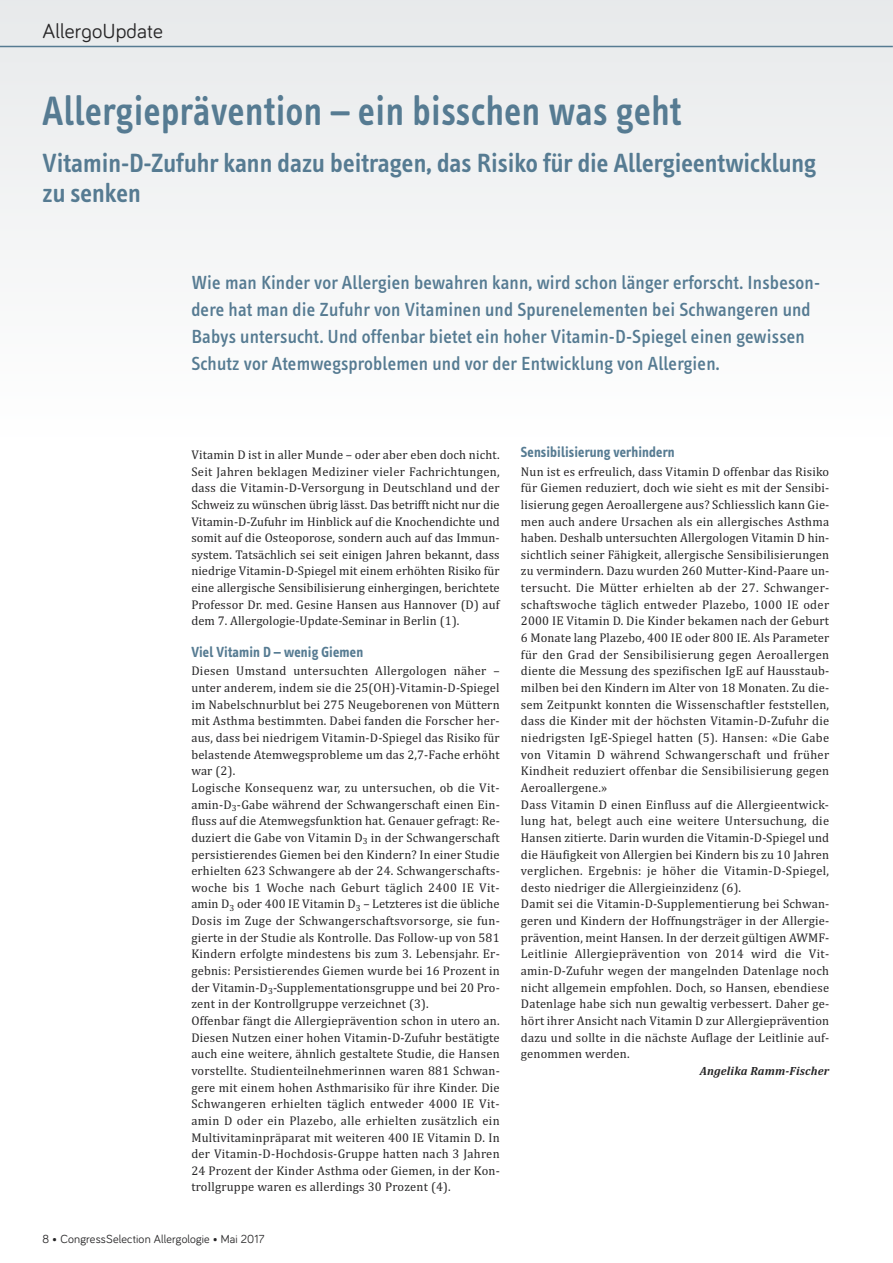
<style>
.page{position:relative;width:893px;height:1263px;background:#fff}
.page>*{position:absolute;margin:0;border:0;box-sizing:border-box;transform-origin:0 0}
.t1{font:600 42px "Info Text";letter-spacing:.015em;color:#567b92;scale:.9 1}
.t2{font:600 27px/30px "Info Text";color:#567b92}
.t3{font:21px "Bariol";letter-spacing:.005em;color:#272627}
.t4{font:500 19.5px/27px "Info Text";letter-spacing:.01em;color:#567b92}
.t5{font:700 15px "Info Text";letter-spacing:.01em;color:#567b92;scale:.95 1}
.t6{font:12.75px/16.6px "Cambria";letter-spacing:.015em;color:#272627}
.t7{font:12px "Bariol";letter-spacing:.01em;color:#272627}
.t8{font:italic 700 12px "Cambria";letter-spacing:.015em;color:#272627}
</style>
<div class="page">
<div style="left:0;top:0;width:893px;height:442px;background:#f3f4f5"></div>
<hr style="left:0;top:46px;width:893px;height:1px;background:#567b92">
<h3 class="t3" style="left:43px;top:24px;width:122px">AllergoUpdate</h3>
<h1 class="t1" style="left:43px;top:95px;width:711px">Allergieprävention – ein bisschen was geht</h1>
<h2 class="t2" style="left:43px;top:150px;width:775px">Vitamin-D-Zufuhr kann dazu beitragen, das Risiko für die Allergieentwicklung zu senken</h2>
<p class="t4" style="left:191px;top:270px;width:630px">Wie man Kinder vor Allergien bewahren kann, wird schon länger erforscht. Insbeson&shy;dere hat man die Zufuhr von Vitaminen und Spurenelementen bei Schwangeren und Babys untersucht. Und offenbar bietet ein hoher Vitamin-D-Spiegel einen gewissen Schutz vor Atemwegsproblemen und vor der Entwicklung von Allergien.</p>
<p class="t6" style="left:191px;top:446px;width:310px;text-align:justify">Vitamin D ist in aller Munde – oder aber eben doch nicht.<br>Seit Jahren beklagen Mediziner vieler Fachrichtungen, dass die Vitamin-D-Versorgung in Deutschland und der Schweiz zu wünschen übrig lässt. Das betrifft nicht nur die Vitamin-D-Zufuhr im Hinblick auf die Knochendichte und somit auf die Osteoporose, sondern auch auf das Immun&shy;system. Tatsächlich sei seit einigen Jahren bekannt, dass niedrige Vitamin-D-Spiegel mit einem erhöhten Risiko für eine allergische Sensibilisierung einhergingen, berichtete Professor Dr. med. Gesine Hansen aus Hannover (D) auf dem 7. Allergologie-Update-Seminar in Berlin (1).</p>
<p class="t5" style="left:191px;top:646px;width:183px">Viel Vitamin D – wenig Giemen</p>
<p class="t6" style="left:191px;top:663px;width:310px">Diesen Umstand untersuchten Allergologen näher – unter anderem, indem sie die 25(OH)-Vitamin-D-Spiegel im Nabelschnurblut bei 275 Neugeborenen von Müttern mit Asthma bestimmten. Dabei fanden die Forscher her&shy;aus, dass bei niedrigem Vitamin-D-Spiegel das Risiko für belastende Atemwegsprobleme um das 2,7-Fache erhöht war (2).<br>Logische Konsequenz war, zu untersuchen, ob die Vit&shy;amin-D<sub>3</sub>-Gabe während der Schwangerschaft einen Ein&shy;fluss auf die Atemwegsfunktion hat. Genauer gefragt: Re&shy;duziert die Gabe von Vitamin D<sub>3</sub> in der Schwangerschaft persistierendes Giemen bei den Kindern? In einer Studie erhielten 623 Schwangere ab der 24. Schwangerschafts&shy;woche bis 1 Woche nach Geburt täglich 2400 IE Vit&shy;amin D<sub>3</sub> oder 400 IE Vitamin D<sub>3</sub> – Letzteres ist die übliche Dosis im Zuge der Schwangerschaftsvorsorge, sie fun&shy;gierte in der Studie als Kontrolle. Das Follow-up von 581<br>Kindern erfolgte mindestens bis zum 3. Lebensjahr. Er&shy;gebnis: Persistierendes Giemen wurde bei 16 Prozent in der Vitamin-D<sub>3</sub>-Supplementationsgruppe und bei 20 Pro&shy;zent in der Kontrollgruppe verzeichnet (3).<br>Offenbar fängt die Allergieprävention schon in utero an.<br>Diesen Nutzen einer hohen Vitamin-D-Zufuhr bestätigte auch eine weitere, ähnlich gestaltete Studie, die Hansen vorstellte. Studienteilnehmerinnen waren 881 Schwan&shy;gere mit einem hohen Asthmarisiko für ihre Kinder. Die Schwangeren erhielten täglich entweder 4000 IE Vit&shy;amin D oder ein Plazebo, alle erhielten zusätzlich ein Multivitaminpräparat mit weiteren 400 IE Vitamin D. In der Vitamin-D-Hochdosis-Gruppe hatten nach 3 Jahren 24 Prozent der Kinder Asthma oder Giemen, in der Kon&shy;trollgruppe waren es allerdings 30 Prozent (4).</p>
<p class="t7" style="left:43px;top:1234px;width:223px">8 • CongressSelection Allergologie • Mai 2017</p>
<p class="t5" style="left:521px;top:446px;width:163px">Sensibilisierung verhindern</p>
<p class="t6" style="left:521px;top:463px;width:310px">Nun ist es erfreulich, dass Vitamin D offenbar das Risiko für Giemen reduziert, doch wie sieht es mit der Sensibi&shy;lisierung gegen Aeroallergene aus? Schliesslich kann Gie&shy;men auch andere Ursachen als ein allergisches Asthma haben. Deshalb untersuchten Allergologen Vitamin D hin&shy;sichtlich seiner Fähigkeit, allergische Sensibilisierungen zu vermindern. Dazu wurden 260 Mutter-Kind-Paare un&shy;tersucht. Die Mütter erhielten ab der 27. Schwanger&shy;schaftswoche täglich entweder Plazebo, 1000 IE oder 2000 IE Vitamin D. Die Kinder bekamen nach der Geburt 6 Monate lang Plazebo, 400 IE oder 800 IE. Als Parameter für den Grad der Sensibilisierung gegen Aeroallergen diente die Messung des spezifischen IgE auf Hausstaub&shy;milben bei den Kindern im Alter von 18 Monaten. Zu die&shy;sem Zeitpunkt konnten die Wissenschaftler feststellen, dass die Kinder mit der höchsten Vitamin-D-Zufuhr die niedrigsten IgE-Spiegel hatten (5). Hansen: «Die Gabe von Vitamin D während Schwangerschaft und früher Kindheit reduziert offenbar die Sensibilisierung gegen Aeroallergene.»<br>Dass Vitamin D einen Einfluss auf die Allergieentwick&shy;lung hat, belegt auch eine weitere Untersuchung, die Hansen zitierte. Darin wurden die Vitamin-D-Spiegel und die Häufigkeit von Allergien bei Kindern bis zu 10 Jahren verglichen. Ergebnis: je höher die Vitamin-D-Spiegel, desto niedriger die Allergieinzidenz (6).<br>Damit sei die Vitamin-D-Supplementierung bei Schwan&shy;geren und Kindern der Hoffnungsträger in der Allergie&shy;prävention, meint Hansen. In der derzeit gültigen AWMF-Leitlinie Allergieprävention von 2014 wird die Vit&shy;amin-D-Zufuhr wegen der mangelnden Datenlage noch nicht allgemein empfohlen. Doch, so Hansen, ebendiese Datenlage habe sich nun gewaltig verbessert. Daher ge&shy;hört ihrer Ansicht nach Vitamin D zur Allergieprävention dazu und sollte in die nächste Auflage der Leitlinie auf&shy;genommen werden.</p>
<p class="t8" style="left:700px;top:1064px;width:131px">Angelika Ramm-Fischer</p>
</div>
